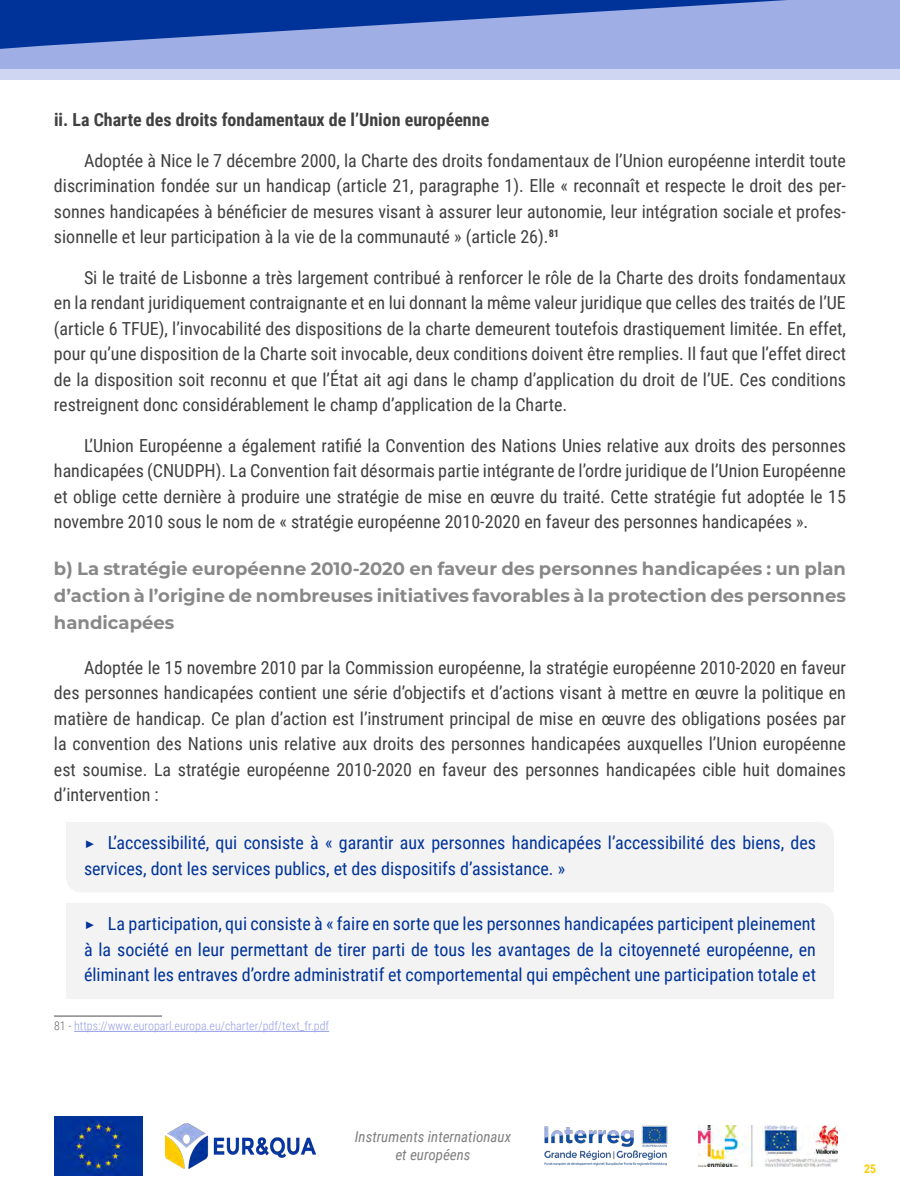
<style>
.page{position:relative;width:900px;height:1200px;background:#fff}
.page>*{position:absolute;margin:0;border:0;box-sizing:border-box;transform-origin:0 0}
.Paragraphe{font:18px/25.5px "Roboto Condensed";color:#404040;text-align:justify}
.t1{font:18px/25.5px "Roboto Condensed";color:#039}
.TITRE_4_Cadres_J{font:700 18px/27px "Montserrat";color:#888;text-align:justify}
.TITRE_5_Cadre_J{font:700 18px "Roboto Condensed";color:#404040}
.t2{font:italic 15px/18px "Roboto Condensed";color:#808080;text-align:center}
.Notes_de_bas_de_page{font:300 12px "Roboto Condensed";color:#959de6}
.t3{font:700 12px "Roboto Condensed";color:#fc0}
.s1{font-family:"Montserrat"}
.s2{color:#666}
</style>
<div class="page">
<div style="left:0;top:0;width:900px;height:69px;background:#9faee5"></div>
<div style="left:0;top:69px;width:900px;height:10px;background:#cfd6f2"></div>
<svg style="left:0;top:0;width:787px;height:49px"></svg>
<img style="left:166px;top:1124px;width:149px;height:44px">
<img style="left:54px;top:1117px;width:88px;height:58px">
<img style="left:544px;top:1125px;width:124px;height:41px">
<img style="left:698px;top:1125px;width:139px;height:42px">
<div style="left:66px;top:822px;width:768px;height:70px;background:#f3f3f3"></div>
<div style="left:66px;top:903px;width:768px;height:96px;background:#f3f3f3"></div>
<hr style="left:54px;top:1015px;width:108px;height:2px;background:#888">
<hr style="left:74px;top:1031px;width:255px;height:1px;background:#959de6">
<p class="TITRE_5_Cadre_J" style="left:54px;top:107px;width:437px">ii. La Charte des droits fondamentaux de l’Union européenne</p>
<p class="Paragraphe" style="left:54px;top:147px;width:794px;text-indent:30px">Adoptée à Nice le 7 décembre 2000, la Charte des droits fondamentaux de l’Union européenne interdit toute discrimination fondée sur un handicap (article 21, paragraphe 1). Elle « reconnaît et respecte le droit des per&shy;sonnes handicapées à bénéficier de mesures visant à assurer leur autonomie, leur intégration sociale et profes&shy;sionnelle et leur participation à la vie de la communauté » (article 26).<sup>81</sup></p>
<p class="Paragraphe" style="left:54px;top:264px;width:794px;text-indent:30px">Si le traité de Lisbonne a très largement contribué à renforcer le rôle de la Charte des droits fondamentaux en la rendant juridiquement contraignante et en lui donnant la même valeur juridique que celles des traités de l’UE (article 6 TFUE), l’invocabilité des dispositions de la charte demeurent toutefois drastiquement limitée. En effet, pour qu’une disposition de la Charte soit invocable, deux conditions doivent être remplies. Il faut que l’effet direct de la disposition soit reconnu et que l’État ait agi dans le champ d’application du droit de l’UE. Ces conditions restreignent donc considérablement le champ d’application de la Charte.</p>
<p class="Paragraphe" style="left:54px;top:432px;width:794px;text-indent:30px">L’Union Européenne a également ratifié la Convention des Nations Unies relative aux droits des personnes handicapées (CNUDPH). La Convention fait désormais partie intégrante de l’ordre juridique de l’Union Européenne et oblige cette dernière à produire une stratégie de mise en œuvre du traité. Cette stratégie fut adoptée le 15 novembre 2010 sous le nom de « stratégie européenne 2010-2020 en faveur des personnes handicapées ».</p>
<p class="TITRE_4_Cadres_J" style="left:54px;top:554px;width:794px">b) La stratégie européenne 2010-2020 en faveur des personnes handicapées : un plan d’action à l’origine de nombreuses initiatives favorables à la protection des personnes handicapées</p>
<p class="Paragraphe" style="left:54px;top:654px;width:794px;text-indent:30px">Adoptée le 15 novembre 2010 par la Commission européenne, la stratégie européenne 2010-2020 en faveur des personnes handicapées contient une série d’objectifs et d’actions visant à mettre en œuvre la politique en matière de handicap. Ce plan d’action est l’instrument principal de mise en œuvre des obligations posées par la convention des Nations unis relative aux droits des personnes handicapées auxquelles l’Union européenne est soumise. La stratégie européenne 2010-2020 en faveur des personnes handicapées cible huit domaines d’intervention :</p>
<p class="t1" style="left:84px;top:829px;width:734px"><span class="s1">▶</span> L’accessibilité, qui consiste à « garantir aux personnes handicapées l’accessibilité des biens, des services, dont les services publics, et des dispositifs d’assistance. »</p>
<p class="t1" style="left:84px;top:910px;width:733px;text-align:justify"><span class="s1">▶</span> La participation, qui consiste à « faire en sorte que les personnes handicapées participent pleinement à la société en leur permettant de tirer parti de tous les avantages de la citoyenneté européenne, en éliminant les entraves d’ordre administratif et comportemental qui empêchent une participation totale et</p>
<p class="Notes_de_bas_de_page" style="left:54px;top:1018px;width:277px"><span class="s2">81 -</span> https://www.europarl.europa.eu/charter/pdf/text_fr.pdf</p>
<p class="t2" style="left:355px;top:1127px;width:158px">Instruments internationaux et européens</p>
<p class="t3" style="left:864px;top:1160px;width:14px">25</p>
</div>
